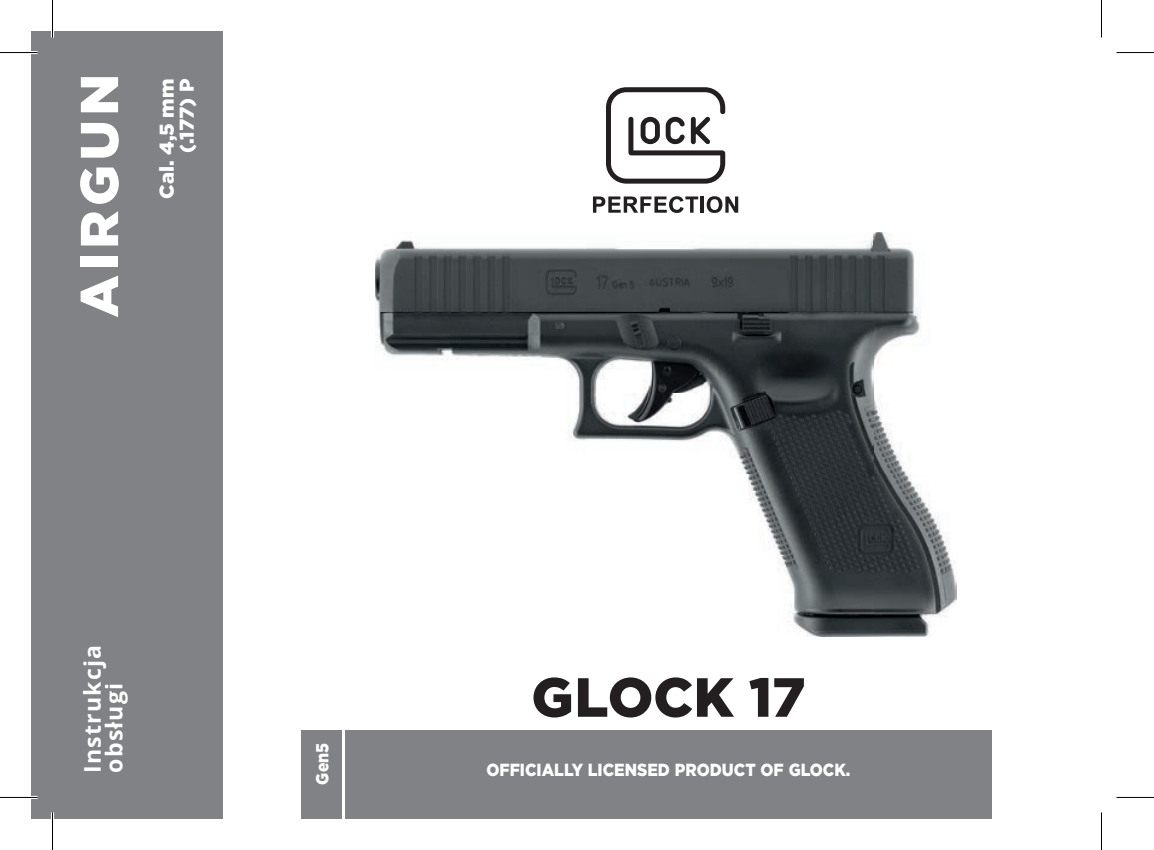
<style>
.page{position:relative;width:1154px;height:850px;background:#fff}
.page>*{position:absolute;margin:0;border:0;box-sizing:border-box;transform-origin:0 0}
.t1{font:900 55px "Gotham";letter-spacing:-.005em;color:#231f20}
.t2{font:900 53.25px "Gotham";letter-spacing:.085em;color:#fff}
.t3{font:700 23px/21.5px "Open Sans";letter-spacing:.05em;color:#fff}
.t4{font:900 20px/20px "Gotham";color:#fff;text-align:right}
.t5{font:900 17.5px "Gotham";color:#fff;scale:.9 1}
</style>
<div class="page">
<div style="left:31px;top:31px;width:192px;height:787px;background:#808285"></div>
<div style="left:345px;top:729px;width:647px;height:89px;background:#808285"></div>
<img style="left:375px;top:232px;width:581px;height:404px">
<svg style="left:606px;top:87px;width:119px;height:96px"></svg>
<svg style="left:593px;top:196px;width:105px;height:17px"></svg>
<hr style="left:700px;top:196px;width:4px;height:16px;background:#231f20">
<svg style="left:707px;top:196px;width:31px;height:17px"></svg>
<div style="left:301px;top:729px;width:41px;height:89px;background:#808285"></div>
<hr style="left:0;top:51px;width:38px;height:3px;background:#fff">
<hr style="left:0;top:795px;width:38px;height:3px;background:#fff">
<hr style="left:51px;top:0;width:3px;height:38px;background:#fff">
<hr style="left:51px;top:812px;width:3px;height:37px;background:#fff">
<hr style="left:0;top:52px;width:38px;height:1px;background:#000">
<hr style="left:1116px;top:52px;width:38px;height:1px;background:#000">
<hr style="left:0;top:796px;width:38px;height:1px;background:#000">
<hr style="left:1116px;top:796px;width:38px;height:1px;background:#000">
<hr style="left:52px;top:0;width:1px;height:38px;background:#000">
<hr style="left:52px;top:812px;width:1px;height:37px;background:#000">
<hr style="left:1101px;top:0;width:1px;height:38px;background:#000">
<hr style="left:1101px;top:812px;width:1px;height:37px;background:#000">
<h2 class="t2" style="left:63px;top:317px;width:245px;rotate:-90deg">AIRGUN</h2>
<p class="t4" style="left:157px;top:199px;width:122px;rotate:-90deg">Cal. 4,5 mm (.177) P</p>
<h3 class="t3" style="left:81px;top:772px;width:129px;rotate:-90deg">Instrukcja obsługi</h3>
<p class="t5" style="left:310px;top:784px;width:48px;rotate:-90deg">Gen5</p>
<h1 class="t1" style="left:531px;top:659px;width:276px">GLOCK 17</h1>
<p class="t5" style="left:486px;top:757px;width:406px">OFFICIALLY LICENSED PRODUCT OF GLOCK.</p>
</div>
